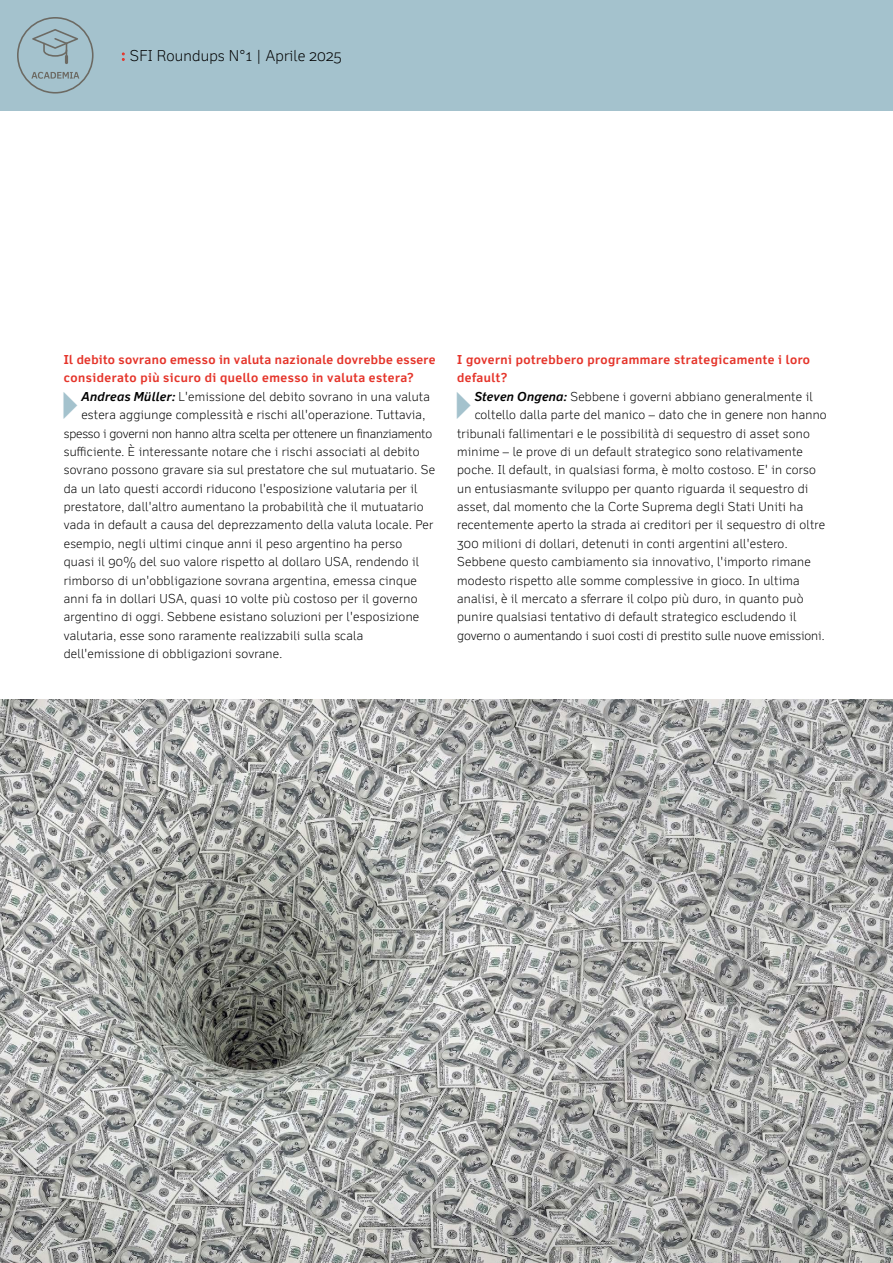
<style>
.page{position:relative;width:893px;height:1263px;background:#fff}
.page>*{position:absolute;margin:0;border:0;box-sizing:border-box;transform-origin:0 0}
.t1{font:300 15px "Felbridge Pro";letter-spacing:.01em;color:#000}
.t2{font:300 12.3px "Felbridge Pro";letter-spacing:.02em;color:#000}
.t3{font:700 12.3px/18.5px "Felbridge Pro";letter-spacing:.04em;color:#e5342a}
.t4{font:300 12.3px "Felbridge Pro";letter-spacing:-.01em;color:#000}
.t5{font:300 12.3px "Felbridge Pro";color:#000}
.s1{font-family:"New Baskerville Std";font-weight:400;font-size:16.5px;color:#e5342a}
.s2{font-weight:700;font-style:italic}
</style>
<div class="page">
<div style="left:0;top:0;width:893px;height:111px;background:#a4c2cd"></div>
<svg style="left:17px;top:17px;width:77px;height:77px"></svg>
<img style="left:0;top:699px;width:893px;height:564px">
<p class="t1" style="left:121px;top:47px;width:222px"><span class="s1">:</span> SFI Roundups N°1 | Aprile 2025</p>
<p class="t3" style="left:64px;top:350px;width:373px">Il debito sovrano emesso in valuta nazionale dovrebbe essere considerato più sicuro di quello emesso in valuta estera?</p>
<p class="t2" style="left:81px;top:389px;width:350px"><span class="s2">Andreas Müller:</span> L'emissione del debito sovrano in una valuta</p>
<p class="t2" style="left:81px;top:407px;width:345px">estera aggiunge complessità e rischi all'operazione. Tuttavia,</p>
<p class="t4" style="left:64px;top:426px;width:370px">spesso i governi non hanno altra scelta per ottenere un finanziamento</p>
<p class="t2" style="left:64px;top:444px;width:357px">sufficiente. È interessante notare che i rischi associati al debito</p>
<p class="t2" style="left:64px;top:462px;width:373px">sovrano possono gravare sia sul prestatore che sul mutuatario. Se</p>
<p class="t2" style="left:64px;top:481px;width:355px">da un lato questi accordi riducono l'esposizione valutaria per il</p>
<p class="t2" style="left:64px;top:499px;width:361px">prestatore, dall'altro aumentano la probabilità che il mutuatario</p>
<p class="t2" style="left:64px;top:518px;width:371px">vada in default a causa del deprezzamento della valuta locale. Per</p>
<p class="t2" style="left:64px;top:536px;width:340px">esempio, negli ultimi cinque anni il peso argentino ha perso</p>
<p class="t2" style="left:64px;top:554px;width:357px">quasi il 90% del suo valore rispetto al dollaro USA, rendendo il</p>
<p class="t2" style="left:64px;top:573px;width:355px">rimborso di un'obbligazione sovrana argentina, emessa cinque</p>
<p class="t2" style="left:64px;top:591px;width:355px">anni fa in dollari USA, quasi 10 volte più costoso per il governo</p>
<p class="t2" style="left:64px;top:609px;width:357px">argentino di oggi. Sebbene esistano soluzioni per l'esposizione</p>
<p class="t2" style="left:64px;top:628px;width:301px">valutaria, esse sono raramente realizzabili sulla scala</p>
<p class="t2" style="left:64px;top:646px;width:220px">dell'emissione di obbligazioni sovrane.</p>
<p class="t3" style="left:457px;top:350px;width:354px">I governi potrebbero programmare strategicamente i loro default?</p>
<p class="t2" style="left:475px;top:389px;width:339px"><span class="s2">Steven Ongena:</span> Sebbene i governi abbiano generalmente il</p>
<p class="t2" style="left:475px;top:407px;width:354px">coltello dalla parte del manico – dato che in genere non hanno</p>
<p class="t2" style="left:457px;top:426px;width:354px">tribunali fallimentari e le possibilità di sequestro di asset sono</p>
<p class="t2" style="left:457px;top:444px;width:347px">minime – le prove di un default strategico sono relativamente</p>
<p class="t2" style="left:457px;top:462px;width:360px">poche. Il default, in qualsiasi forma, è molto costoso. E' in corso</p>
<p class="t2" style="left:457px;top:481px;width:353px">un entusiasmante sviluppo per quanto riguarda il sequestro di</p>
<p class="t2" style="left:457px;top:499px;width:348px">asset, dal momento che la Corte Suprema degli Stati Uniti ha</p>
<p class="t2" style="left:457px;top:518px;width:370px">recentemente aperto la strada ai creditori per il sequestro di oltre</p>
<p class="t2" style="left:457px;top:536px;width:332px">300 milioni di dollari, detenuti in conti argentini all'estero.</p>
<p class="t2" style="left:457px;top:554px;width:355px">Sebbene questo cambiamento sia innovativo, l'importo rimane</p>
<p class="t2" style="left:457px;top:573px;width:344px">modesto rispetto alle somme complessive in gioco. In ultima</p>
<p class="t2" style="left:457px;top:591px;width:348px">analisi, è il mercato a sferrare il colpo più duro, in quanto può</p>
<p class="t2" style="left:457px;top:609px;width:341px">punire qualsiasi tentativo di default strategico escludendo il</p>
<p class="t5" style="left:457px;top:628px;width:369px">governo o aumentando i suoi costi di prestito sulle nuove emissioni.</p>
</div>
